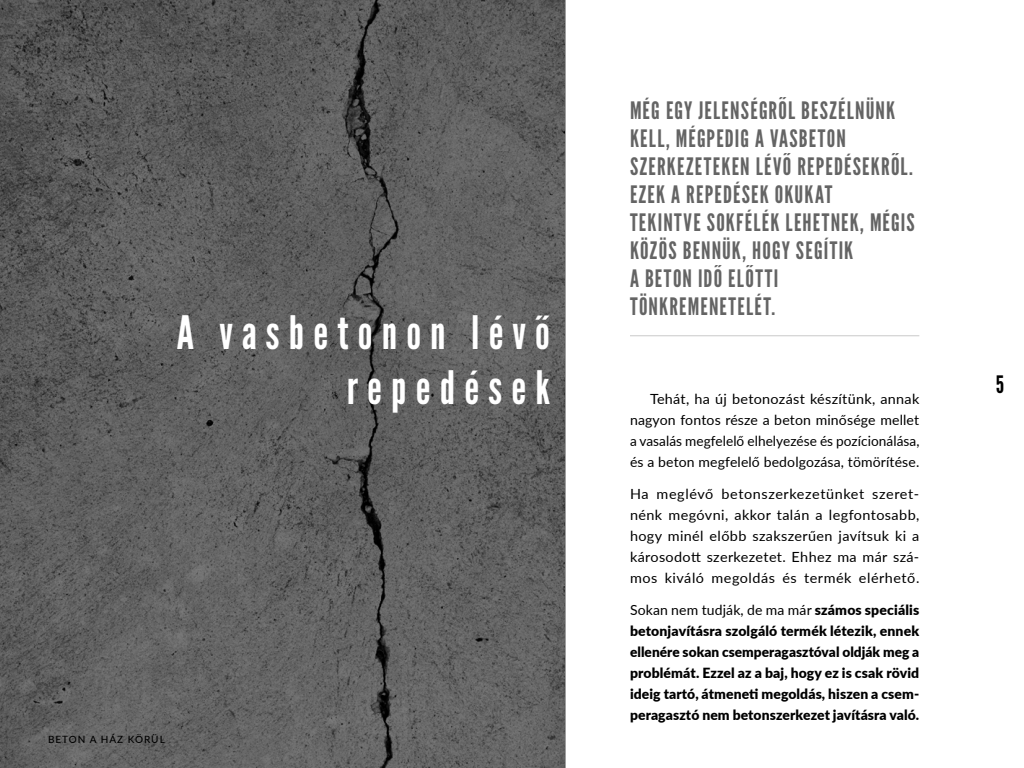
<style>
.page{position:relative;width:1024px;height:768px;background:#fff}
.page>*{position:absolute;margin:0;border:0;box-sizing:border-box;transform-origin:0 0}
.t1{font:46px/55.2px "League Gothic";letter-spacing:.2em;color:#fff;text-align:right}
.t2{font:24px/28px "League Gothic";letter-spacing:.05em;color:#646464}
.t3{font:24px "League Gothic";color:#000}
.t4{font:14px/21px "Lato";letter-spacing:.015em;color:#000;text-align:justify}
.t5{font:900 14px/21px "Lato";letter-spacing:.01em;color:#000;text-align:justify}
.t6{font:500 10px "Lato";letter-spacing:.1em;color:#000}
.s1{font-weight:400}
</style>
<div class="page">
<img style="left:0;top:0;width:565px;height:768px">
<hr style="left:630px;top:335px;width:289px;height:1px;background:#c9c9c9">
<h1 class="t1" style="left:177px;top:305px;width:375px">A vasbetonon lévő repedések</h1>
<p class="t6" style="left:48px;top:733px;width:118px">BETON A HÁZ KÖRÜL</p>
<h2 class="t2" style="left:630px;top:97px;width:286px">MÉG EGY JELENSÉGRŐL BESZÉLNÜNK<br>KELL, MÉGPEDIG A VASBETON<br>SZERKEZETEKEN LÉVŐ REPEDÉSEKRŐL.<br>EZEK A REPEDÉSEK OKUKAT<br>TEKINTVE SOKFÉLÉK LEHETNEK, MÉGIS<br>KÖZÖS BENNÜK, HOGY SEGÍTIK<br>A BETON IDŐ ELŐTTI<br>TÖNKREMENETELÉT.</h2>
<p class="t4" style="left:630px;top:388px;width:291px;text-indent:20px">Tehát, ha új betonozást készítünk, annak nagyon fontos része a beton minősége mellet a vasalás megfelelő elhelyezése és pozícionálása, és a beton megfelelő bedolgozása, tömörítése.</p>
<p class="t4" style="left:630px;top:483px;width:291px">Ha meglévő betonszerkezetünket szeret&shy;nénk megóvni, akkor talán a legfontosabb, hogy minél előbb szakszerűen javítsuk ki a károsodott szerkezetet. Ehhez ma már szá&shy;mos kiváló megoldás és termék elérhető.</p>
<p class="t5" style="left:630px;top:599px;width:291px"><span class="s1">Sokan nem tudják, de ma már</span> számos speciális betonjavításra szolgáló termék létezik, ennek ellenére sokan csemperagasztóval oldják meg a problémát. Ezzel az a baj, hogy ez is csak rövid ideig tartó, átmeneti megoldás, hiszen a csem&shy;peragasztó nem betonszerkezet javításra való.</p>
<h2 class="t3" style="left:996px;top:370px;width:10px">5</h2>
</div>
